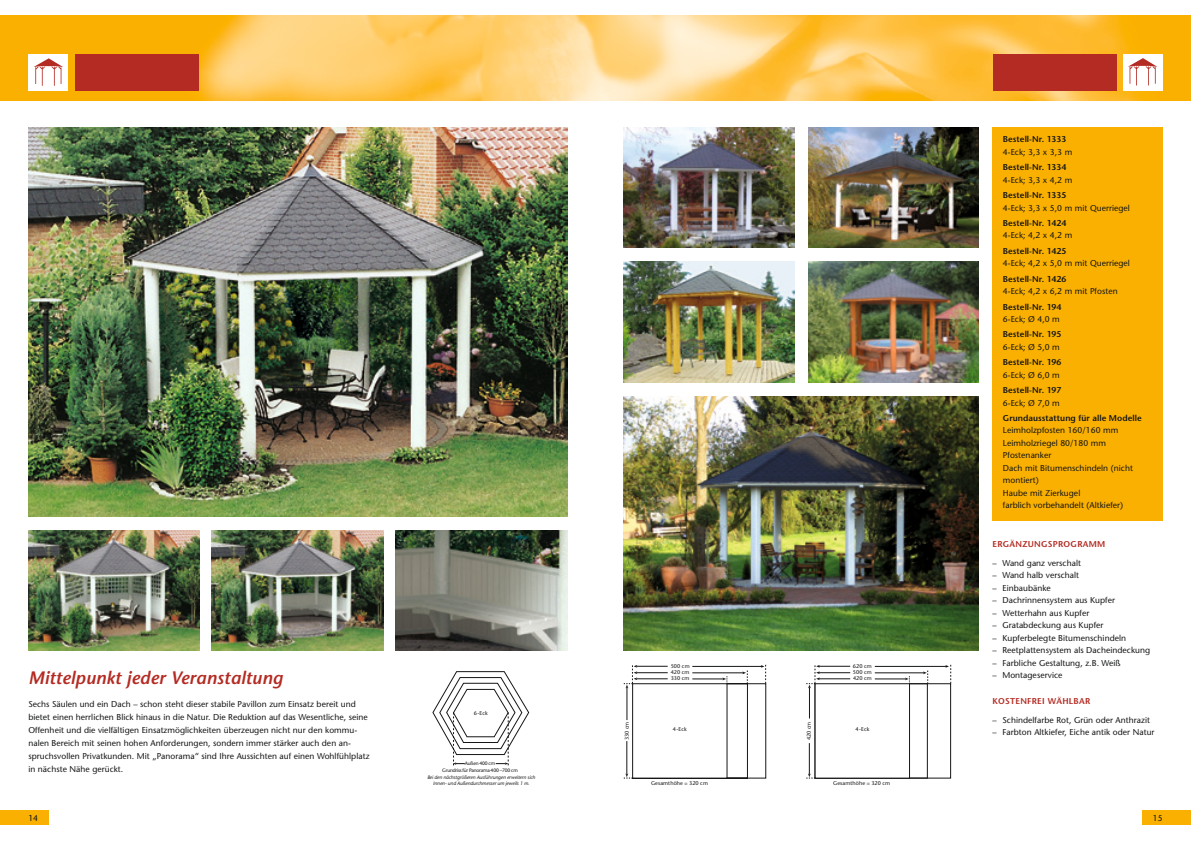
<style>
.page{position:relative;width:1191px;height:842px;background:#fff}
.page>*{position:absolute;margin:0;border:0;box-sizing:border-box;transform-origin:0 0}
.t1{font:italic 600 18px "Stone Sans";letter-spacing:.005em;color:#b42b23}
.t2{font:8.5px/12.5px "Stone Sans";letter-spacing:.005em;color:#151616}
.t3{font:600 8.5px "Stone Sans";letter-spacing:.005em;color:#151616}
.t4{font:600 8.5px "Stone Sans";letter-spacing:.03em;color:#b42b23}
.t5{font:5.5px/6.2px "Stone Sans";letter-spacing:.02em;color:#151616;text-align:justify}
.t6{font:italic 5px/6px "Stone Sans";letter-spacing:-.005em;color:#151616;text-align:center}
.t7{font:5px/6.9px "Stone Sans";letter-spacing:-.035em;color:#151616;text-align:center}
</style>
<div class="page">
<img style="left:0;top:15px;width:1191px;height:85px">
<div style="left:993px;top:54px;width:123px;height:37px;background:#b42b23"></div>
<div style="left:1123px;top:54px;width:39px;height:37px;background:#fff"></div>
<div style="left:75px;top:54px;width:123px;height:37px;background:#b42b23"></div>
<div style="left:28px;top:54px;width:40px;height:37px;background:#fff"></div>
<img style="left:624px;top:396px;width:354px;height:255px">
<div style="left:1142px;top:811px;width:49px;height:14px;background:#fab000"></div>
<svg style="left:1128px;top:58px;width:29px;height:27px"></svg>
<div style="left:0;top:811px;width:48px;height:14px;background:#fab000"></div>
<svg style="left:34px;top:58px;width:29px;height:28px"></svg>
<div style="left:992px;top:128px;width:170px;height:393px;background:#fab000"></div>
<img style="left:624px;top:128px;width:170px;height:120px">
<img style="left:808px;top:128px;width:170px;height:120px">
<img style="left:28px;top:128px;width:539px;height:388px">
<img style="left:624px;top:262px;width:170px;height:120px">
<img style="left:808px;top:262px;width:170px;height:120px">
<img style="left:28px;top:531px;width:172px;height:120px">
<img style="left:212px;top:531px;width:171px;height:120px">
<img style="left:395px;top:531px;width:172px;height:120px">
<svg style="left:432px;top:671px;width:97px;height:94px"></svg>
<svg style="left:624px;top:665px;width:142px;height:114px"></svg>
<hr style="left:809px;top:687px;width:1px;height:31px;background:#151616">
<hr style="left:809px;top:743px;width:1px;height:31px;background:#151616">
<svg style="left:806px;top:773px;width:9px;height:6px"></svg>
<hr style="left:875px;top:679px;width:31px;height:1px;background:#151616">
<svg style="left:905px;top:676px;width:5px;height:8px"></svg>
<hr style="left:819px;top:679px;width:31px;height:1px;background:#151616">
<hr style="left:875px;top:673px;width:49px;height:1px;background:#151616">
<svg style="left:923px;top:670px;width:5px;height:14px"></svg>
<hr style="left:819px;top:672px;width:31px;height:1px;background:#151616">
<hr style="left:875px;top:666px;width:71px;height:1px;background:#151616">
<svg style="left:945px;top:665px;width:6px;height:18px"></svg>
<hr style="left:819px;top:666px;width:31px;height:1px;background:#151616">
<svg style="left:806px;top:665px;width:14px;height:23px"></svg>
<h1 class="t1" style="left:28px;top:667px;width:256px">Mittelpunkt jeder Veranstaltung</h1>
<p class="t2" style="left:28px;top:698px;width:343px;line-height:13px">Sechs Säulen und ein Dach – schon steht dieser stabile Pavillon zum Einsatz bereit und bietet einen herrlichen Blick hinaus in die Natur. Die Reduktion auf das Wesentliche, seine Offenheit und die vielfältigen Einsatzmöglichkeiten überzeugen nicht nur den kommu&shy;nalen Bereich mit seinen hohen Anforderungen, sondern immer stärker auch den an&shy;spruchsvollen Privatkunden. Mit „Panorama“ sind Ihre Aussichten auf einen Wohlfühlplatz in nächste Nähe gerückt.</p>
<p class="t5" style="left:474px;top:710px;width:15px">6-Eck</p>
<p class="t7" style="left:442px;top:760px;width:77px">Außen 400 cm<br>Grundriss für Panorama 400 –700 cm</p>
<p class="t6" style="left:427px;top:774px;width:109px">Bei den nächstgrößeren Ausführungen erweitern sich<br>Innen- und Außendurchmesser um jeweils 1 m.</p>
<p class="t5" style="left:670px;top:663px;width:20px">500 cm 420 cm 330 cm</p>
<p class="t5" style="left:853px;top:663px;width:20px">620 cm 500 cm 420 cm</p>
<p class="t5" style="left:624px;top:740px;width:20px;rotate:-90deg">330 cm</p>
<p class="t5" style="left:806px;top:740px;width:20px;rotate:-90deg">420 cm</p>
<p class="t5" style="left:673px;top:726px;width:15px">4-Eck</p>
<p class="t5" style="left:855px;top:726px;width:15px">4-Eck</p>
<p class="t5" style="left:651px;top:780px;width:58px">Gesamthöhe = 320 cm</p>
<p class="t5" style="left:833px;top:780px;width:58px">Gesamthöhe = 320 cm</p>
<p class="t3" style="left:1003px;top:134px;width:65px">Bestell-N r. 1333</p>
<p class="t2" style="left:1003px;top:146px;width:71px">4-Eck; 3,3 x 3,3 m</p>
<p class="t3" style="left:1003px;top:162px;width:65px">Bestell-N r. 1334</p>
<p class="t2" style="left:1003px;top:174px;width:71px">4-Eck; 3,3 x 4,2 m</p>
<p class="t3" style="left:1003px;top:190px;width:65px">Bestell-N r. 1335</p>
<p class="t2" style="left:1003px;top:201px;width:129px">4-Eck; 3,3 x 5,0 m mit Querriegel</p>
<p class="t3" style="left:1003px;top:218px;width:65px">Bestell-N r. 1424</p>
<p class="t2" style="left:1003px;top:229px;width:71px">4-Eck; 4,2 x 4,2 m</p>
<p class="t3" style="left:1003px;top:246px;width:65px">Bestell-N r. 1425</p>
<p class="t2" style="left:1003px;top:257px;width:129px">4-Eck; 4,2 x 5,0 m mit Querriegel</p>
<p class="t3" style="left:1003px;top:274px;width:65px">Bestell-N r. 1426</p>
<p class="t2" style="left:1003px;top:285px;width:116px">4-Eck; 4,2 x 6,2 m mit Pfosten</p>
<p class="t3" style="left:1003px;top:301px;width:60px">Bestell-N r. 194</p>
<p class="t2" style="left:1003px;top:313px;width:58px">6-Eck; Ø 4,0 m</p>
<p class="t3" style="left:1003px;top:329px;width:60px">Bestell-N r. 195</p>
<p class="t2" style="left:1003px;top:341px;width:58px">6-Eck; Ø 5,0 m</p>
<p class="t3" style="left:1003px;top:357px;width:60px">Bestell-N r. 196</p>
<p class="t2" style="left:1003px;top:368px;width:58px">6-Eck; Ø 6,0 m</p>
<p class="t3" style="left:1003px;top:385px;width:60px">Bestell-N r. 197</p>
<p class="t2" style="left:1003px;top:396px;width:58px">6-Eck; Ø 7,0 m</p>
<p class="t3" style="left:1003px;top:413px;width:140px">Grundausstattung für alle Modelle</p>
<p class="t2" style="left:1003px;top:424px;width:132px">Leimholzpfosten 160/160 mm<br>Leimholzriegel 80/180 mm<br>Pfostenanker<br>Dach mit Bitumenschindeln (nicht montiert)<br>Haube mit Zierkugel<br>farblich vorbehandelt (Altkiefer)</p>
<p class="t4" style="left:992px;top:539px;width:114px">Ergänzungsprogramm</p>
<p class="t2" style="left:992px;top:557px;width:90px">– Wand ganz verschalt</p>
<p class="t2" style="left:992px;top:569px;width:88px">– Wand halb verschalt</p>
<p class="t2" style="left:992px;top:582px;width:60px">– Einbaubänke</p>
<p class="t2" style="left:992px;top:594px;width:124px">– Dachrinnensystem aus Kupfer</p>
<p class="t2" style="left:992px;top:607px;width:98px">– Wetterhahn aus Kupfer</p>
<p class="t2" style="left:992px;top:619px;width:113px">– Gratabdeckung aus Kupfer</p>
<p class="t2" style="left:992px;top:632px;width:135px">– Kupferbelegte Bitumenschindeln</p>
<p class="t2" style="left:992px;top:644px;width:159px">– Reetplattensystem als Dacheindeckung</p>
<p class="t2" style="left:992px;top:657px;width:130px">– Farbliche Gestaltung, z.B. Weiß</p>
<p class="t2" style="left:992px;top:669px;width:72px">– Montageservice</p>
<p class="t4" style="left:992px;top:696px;width:99px">Kostenfrei wählbar</p>
<p class="t2" style="left:992px;top:714px;width:159px">– Schindelfarbe Rot, Grün oder Anthrazit</p>
<p class="t2" style="left:992px;top:726px;width:163px">– Farbton Altkiefer, Eiche antik oder Natur</p>
<p class="t2" style="left:28px;top:811px;width:11px">14</p>
<p class="t2" style="left:1152px;top:811px;width:11px">15</p>
</div>
